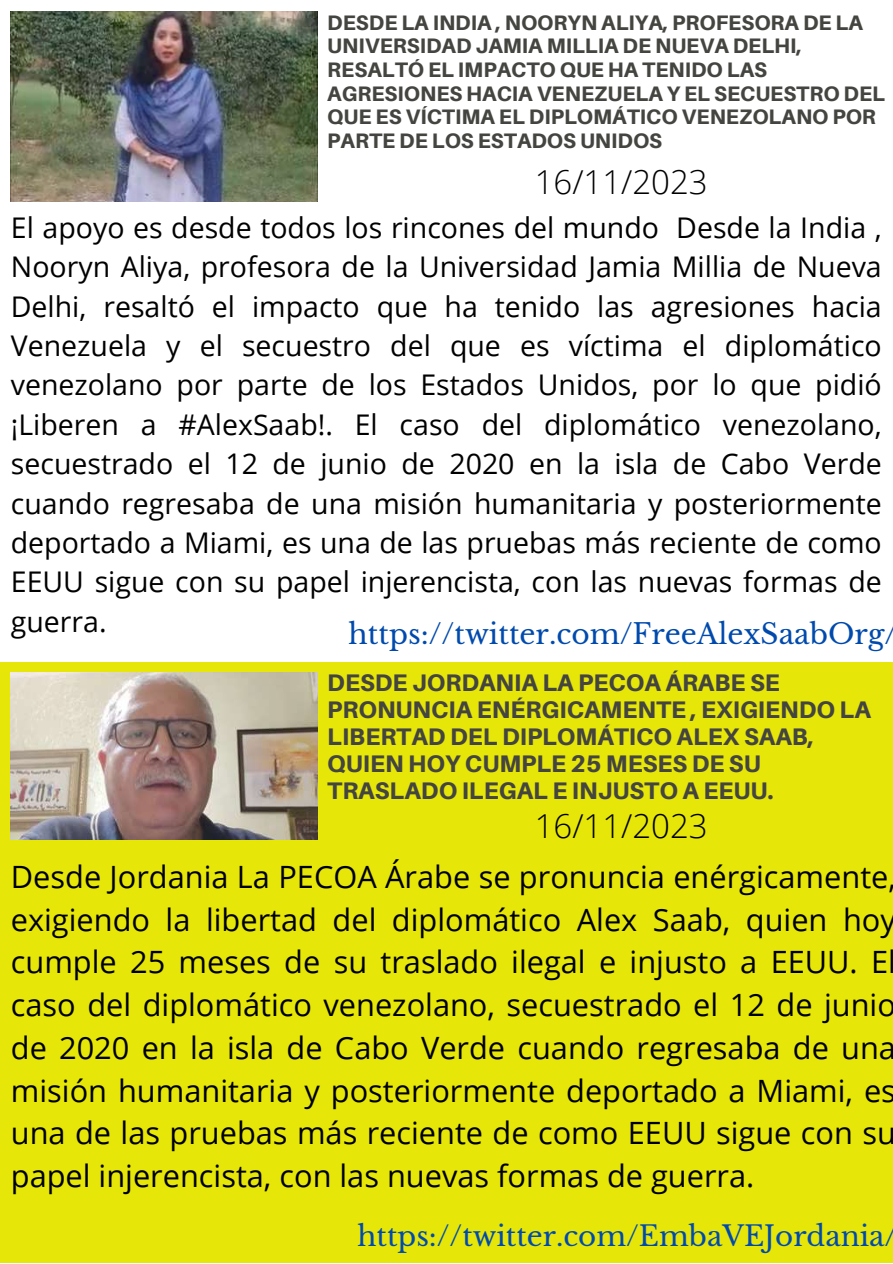
<style>
.page{position:relative;width:893px;height:1264px;background:#fff}
.page>*{position:absolute;margin:0;border:0;box-sizing:border-box;transform-origin:0 0}
.t1{font:300 33px "Open Sans";color:#000}
.t2{font:30.75px/42.8px "Open Sans";color:#000;text-align:justify}
.t3{font:28.5px/39.3px "Open Sans";color:#000;text-align:justify}
.t4{font:28.05px "Libre Baskerville";color:#004aad}
.t5{font:27.75px "Libre Baskerville";color:#004aad}
.t6{font:800 24px/27px "Aileron";color:#444440}
.t7{font:800 21px/23.5px "Aileron";color:#444440}
</style>
<div class="page">
<div style="left:0;top:662px;width:892px;height:600px;background:#e6e609"></div>
<img style="left:11px;top:11px;width:307px;height:190px">
<img style="left:11px;top:672px;width:307px;height:167px">
<p class="t7" style="left:327px;top:10px;width:559px">DESDE LA INDIA , NOORYN ALIYA, PROFESORA DE LA UNIVERSIDAD JAMIA MILLIA DE NUEVA DELHI, RESALTÓ EL IMPACTO QUE HA TENIDO LAS AGRESIONES HACIA VENEZUELA Y EL SECUESTRO DEL QUE ES VÍCTIMA EL DIPLOMÁTICO VENEZOLANO POR PARTE DE LOS ESTADOS UNIDOS</p>
<p class="t1" style="left:534px;top:159px;width:174px">16/11/2023</p>
<p class="t3" style="left:11px;top:207px;width:872px">El apoyo es desde todos los rincones del mundo Desde la India , Nooryn Aliya, profesora de la Universidad Jamia Millia de Nueva Delhi, resaltó el impacto que ha tenido las agresiones hacia Venezuela y el secuestro del que es víctima el diplomático venezolano por parte de los Estados Unidos, por lo que pidió ¡Liberen a #AlexSaab!. El caso del diplomático venezolano, secuestrado el 12 de junio de 2020 en la isla de Cabo Verde cuando regresaba de una misión humanitaria y posteriormente deportado a Miami, es una de las pruebas más reciente de como EEUU sigue con su papel injerencista, con las nuevas formas de guerra.</p>
<p class="t4" style="left:348px;top:616px;width:550px">https://twitter.com/FreeAlexSaabOrg/</p>
<p class="t6" style="left:327px;top:669px;width:545px">DESDE JORDANIA LA PECOA ÁRABE SE PRONUNCIA ENÉRGICAMENTE , EXIGIENDO LA LIBERTAD DEL DIPLOMÁTICO ALEX SAAB, QUIEN HOY CUMPLE 25 MESES DE SU TRASLADO ILEGAL E INJUSTO A EEUU.</p>
<p class="t1" style="left:534px;top:803px;width:174px">16/11/2023</p>
<p class="t2" style="left:11px;top:854px;width:886px">Desde Jordania La PECOA Árabe se pronuncia enérgicamente, exigiendo la libertad del diplomático Alex Saab, quien hoy cumple 25 meses de su traslado ilegal e injusto a EEUU. El caso del diplomático venezolano, secuestrado el 12 de junio de 2020 en la isla de Cabo Verde cuando regresaba de una misión humanitaria y posteriormente deportado a Miami, es una de las pruebas más reciente de como EEUU sigue con su papel injerencista, con las nuevas formas de guerra.</p>
<p class="t5" style="left:357px;top:1218px;width:541px">https://twitter.com/EmbaVEJordania/</p>
</div>
